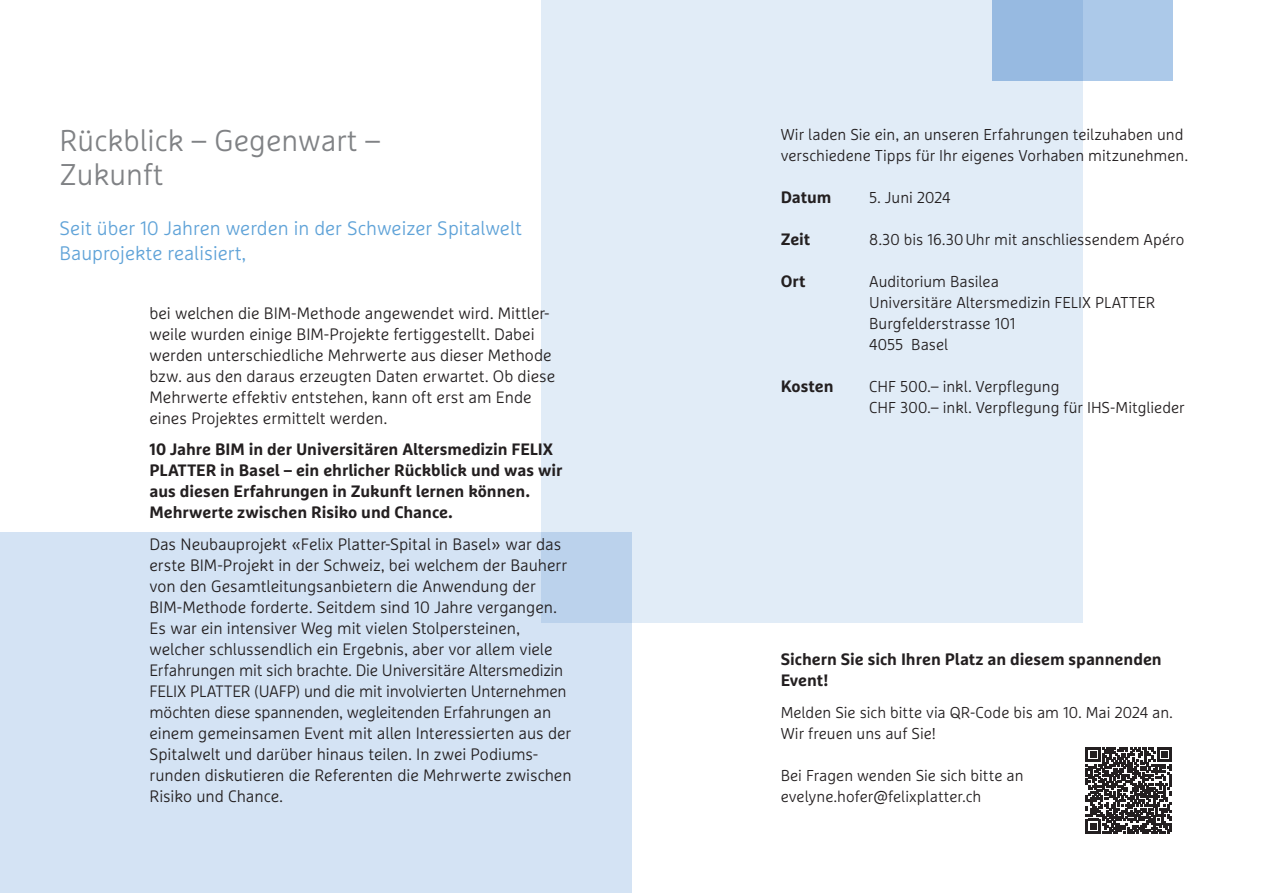
<style>
.page{position:relative;width:1263px;height:893px;background:#fff}
.page>*{position:absolute;margin:0;border:0;box-sizing:border-box;transform-origin:0 0}
.t1{font:300 30px/34.5px "Marselis Pro";color:#808285}
.t2{font:300 19.5px/25.5px "Marselis Pro";color:#60a3d8}
.t3{font:300 16.5px/21px "Marselis Pro";letter-spacing:-.005em;color:#231f20}
.t4{font:700 16.5px/21px "Marselis Pro";color:#231f20}
.t5{font:300 15.75px/21px "Marselis Pro";color:#231f20}
</style>
<div class="page">
<div style="left:0;top:532px;width:631px;height:361px;background:#d4e3f4"></div>
<div style="left:541px;top:0;width:542px;height:622px;background:#e1ecf7"></div>
<div style="left:992px;top:0;width:181px;height:81px;background:linear-gradient(to right,#91b6df,#b1cdeb)"></div>
<svg style="left:1086px;top:747px;width:86px;height:86px"></svg>
<h1 class="t1" style="left:60px;top:123px;width:322px">Rückblick – Gegenwart –<br>Zukunft</h1>
<p class="t2" style="left:60px;top:215px;width:464px">Seit über 10 Jahren werden in der Schweizer Spitalwelt<br>Bauprojekte realisiert,</p>
<p class="t3" style="left:149px;top:302px;width:407px">bei welchen die BIM-Methode angewendet wird. Mittler&shy;weile wurden einige BIM-Projekte fertiggestellt. Dabei werden unterschiedliche Mehrwerte aus dieser Methode bzw. aus den daraus erzeugten Daten erwartet. Ob diese Mehrwerte effektiv entstehen, kann oft erst am Ende eines Projektes ermittelt werden.</p>
<p class="t4" style="left:149px;top:439px;width:414px">10 Jahre BIM in der Universitären Altersmedizin FELIX PLATTER in Basel – ein ehrlicher Rückblick und was wir aus diesen Erfahrungen in Zukunft lernen können.<br>Mehrwerte zwischen Risiko und Chance.</p>
<p class="t3" style="left:149px;top:533px;width:424px">Das Neubauprojekt «Felix Platter-Spital in Basel» war das erste BIM-Projekt in der Schweiz, bei welchem der Bauherr von den Gesamtleitungsanbietern die Anwendung der BIM-Methode forderte. Seitdem sind 10 Jahre vergangen.<br>Es war ein intensiver Weg mit vielen Stolpersteinen, welcher schlussendlich ein Ergebnis, aber vor allem viele Erfahrungen mit sich brachte. Die Universitäre Altersmedizin FELIX PLATTER (UAFP) und die mit involvierten Unternehmen möchten diese spannenden, wegleitenden Erfahrungen an einem gemeinsamen Event mit allen Interessierten aus der Spitalwelt und darüber hinaus teilen. In zwei Podiums&shy;runden diskutieren die Referenten die Mehrwerte zwischen Risiko und Chance.</p>
<p class="t5" style="left:781px;top:124px;width:409px">Wir laden Sie ein, an unseren Erfahrungen teilzuhaben und verschiedene Tipps für Ihr eigenes Vorhaben mitzunehmen.</p>
<p class="t4" style="left:781px;top:187px;width:52px">Datum</p>
<p class="t5" style="left:869px;top:187px;width:83px">5. Juni 2024</p>
<p class="t4" style="left:781px;top:229px;width:31px">Zeit</p>
<p class="t5" style="left:869px;top:229px;width:317px">8.30 bis 16.30Uhr mit anschliessendem Apéro</p>
<p class="t4" style="left:781px;top:271px;width:26px">Ort</p>
<p class="t5" style="left:869px;top:271px;width:288px">Auditorium Basilea<br>Universitäre Altersmedizin FELIX PLATTER<br>Burgfelderstrasse 101<br>4055 Basel</p>
<p class="t4" style="left:781px;top:376px;width:54px">Kosten</p>
<p class="t5" style="left:869px;top:376px;width:317px">CHF 500.– inkl. Verpflegung<br>CHF 300.– inkl. Verpflegung für IHS-Mitglieder</p>
<p class="t4" style="left:781px;top:649px;width:383px">Sichern Sie sich Ihren Platz an diesem spannenden<br>Event!</p>
<p class="t5" style="left:781px;top:702px;width:394px">Melden Sie sich bitte via QR-Code bis am 10. Mai 2024 an.<br>Wir freuen uns auf Sie!</p>
<p class="t5" style="left:781px;top:765px;width:244px">Bei Fragen wenden Sie sich bitte an evelyne.hofer@felixplatter.ch</p>
</div>
